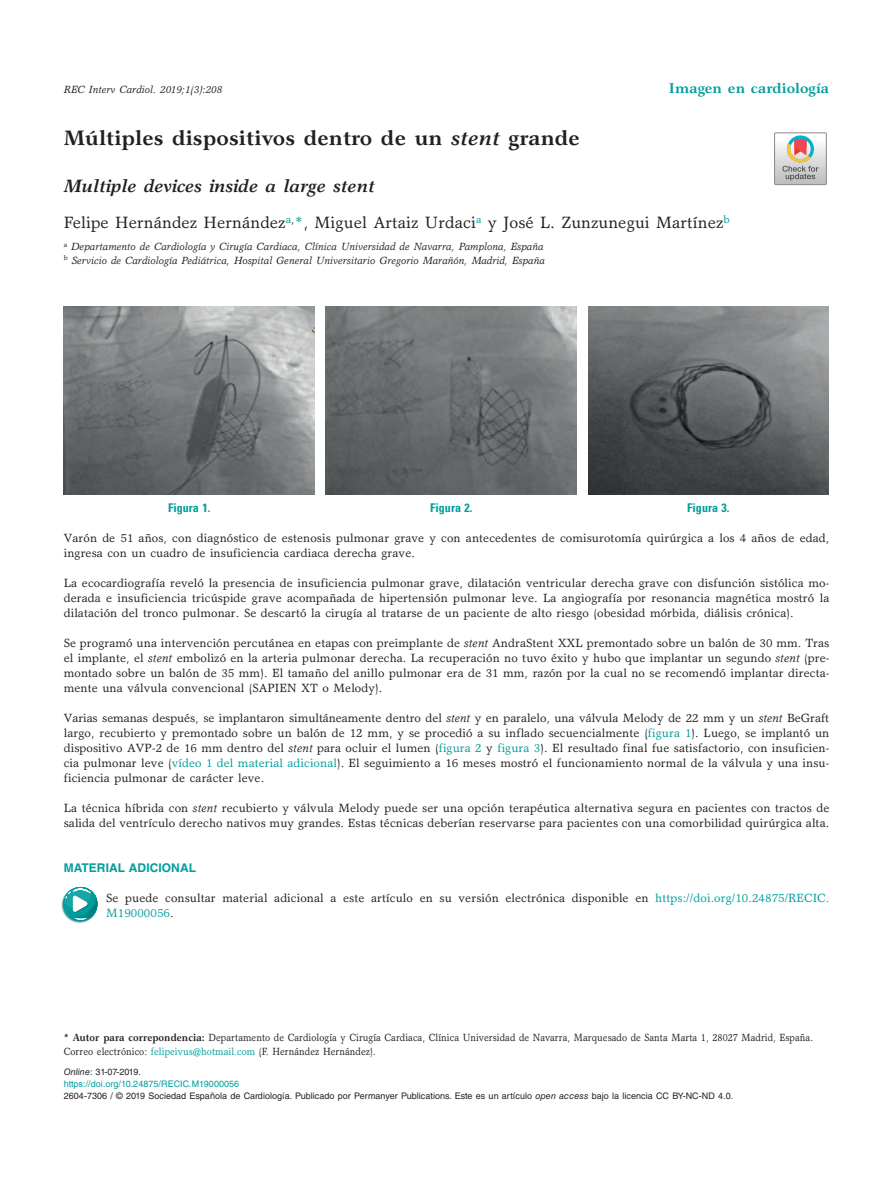
<style>
.page{position:relative;width:893px;height:1191px;background:#fff}
.page>*{position:absolute;margin:0;border:0;box-sizing:border-box;transform-origin:0 0}
.t1{font:700 21px "Garth Graphic Std";letter-spacing:.005em;color:#231f20}
.t2{font:italic 700 18px "Garth Graphic Std";letter-spacing:.005em;color:#231f20}
.t3{font:16.5px "Garth Graphic Std";letter-spacing:.005em;color:#231f20}
.t4{font:700 14.25px "Garth Graphic Std";letter-spacing:.005em;color:#009d9d}
.t5{font:12px/15px "Garth Graphic Std";letter-spacing:.005em;color:#231f20}
.t6{font:700 condensed 12px "Univers LT Std";letter-spacing:.005em;color:#009d9d}
.t7{font:700 12px "Helvetica LT Std";letter-spacing:.005em;color:#009d9d}
.t8{font:italic 10.5px/13.5px "Garth Graphic Std";letter-spacing:.005em;color:#231f20}
.t9{font:10.5px/13.5px "Garth Graphic Std";letter-spacing:.005em;color:#231f20;scale:.9 1}
.t10{font:9px/12px "Helvetica LT Std";letter-spacing:.005em;color:#231f20}
.s1{font-style:italic}
.s2{color:#009d9d}
.s3{font-weight:700}
</style>
<div class="page">
<svg style="left:774px;top:133px;width:52px;height:52px"></svg>
<svg style="left:62px;top:887px;width:35px;height:36px"></svg>
<svg style="left:63px;top:887px;width:35px;height:34px"></svg>
<img style="left:64px;top:306px;width:251px;height:188px">
<img style="left:326px;top:307px;width:251px;height:187px">
<img style="left:588px;top:306px;width:241px;height:188px">
<p class="t8" style="left:64px;top:82px;width:160px">REC Interv Cardiol. 2019;1(3):208</p>
<p class="t4" style="left:669px;top:79px;width:162px">Imagen en cardiología</p>
<h1 class="t1" style="left:64px;top:125px;width:518px">Múltiples dispositivos dentro de un <span class="s1">stent</span> grande</h1>
<h2 class="t2" style="left:64px;top:175px;width:313px">Multiple devices inside a large stent</h2>
<h3 class="t3" style="left:64px;top:212px;width:667px">Felipe Hernández Hernández<sup>a</sup><sup>,</sup><span class="s2">*</span>, Miguel Artaiz Urdaci<sup>a</sup> y José L. Zunzunegui Martínez<sup>b</sup></h3>
<p class="t8" style="left:64px;top:240px;width:483px"><sup>a</sup> Departamento de Cardiología y Cirugía Cardiaca, Clínica Universidad de Navarra, Pamplona, España <sup>b</sup> Servicio de Cardiología Pediátrica, Hospital General Universitario Gregorio Marañón, Madrid, España</p>
<p class="t6" style="left:168px;top:500px;width:44px">Figura 1.</p>
<p class="t6" style="left:687px;top:500px;width:44px">Figura 3.</p>
<p class="t6" style="left:430px;top:500px;width:44px">Figura 2.</p>
<p class="t5" style="left:64px;top:530px;width:767px">Varón de 51 años, con diagnóstico de estenosis pulmonar grave y con antecedentes de comisurotomía quirúrgica a los 4 años de edad, ingresa con un cuadro de insuficiencia cardiaca derecha grave.</p>
<p class="t5" style="left:64px;top:575px;width:767px;text-align:justify">La ecocardiografía reveló la presencia de insuficiencia pulmonar grave, dilatación ventricular derecha grave con disfunción sistólica mo&shy;derada e insuficiencia tricúspide grave acompañada de hipertensión pulmonar leve. La angiografía por resonancia magnética mostró la dilatación del tronco pulmonar. Se descartó la cirugía al tratarse de un paciente de alto riesgo (obesidad mórbida, diálisis crónica).</p>
<p class="t5" style="left:64px;top:635px;width:767px;text-align:justify">Se programó una intervención percutánea en etapas con preimplante de <span class="s1">stent</span> AndraStent XXL premontado sobre un balón de 30 mm. Tras el implante, el <span class="s1">stent</span> embolizó en la arteria pulmonar derecha. La recuperación no tuvo éxito y hubo que implantar un segundo <span class="s1">stent</span> (pre&shy;montado sobre un balón de 35 mm). El tamaño del anillo pulmonar era de 31 mm, razón por la cual no se recomendó implantar directa&shy;mente una válvula convencional (SAPIEN XT o Melody).</p>
<p class="t5" style="left:64px;top:710px;width:767px;text-align:justify">Varias semanas después, se implantaron simultáneamente dentro del <span class="s1">stent</span> y en paralelo, una válvula Melody de 22 mm y un <span class="s1">stent</span> BeGraft largo, recubierto y premontado sobre un balón de 12 mm, y se procedió a su inflado secuencialmente (<span class="s2">figura 1</span>). Luego, se implantó un dispositivo AVP-2 de 16 mm dentro del <span class="s1">stent</span> para ocluir el lumen (<span class="s2">figura 2</span> y <span class="s2">figura 3</span>). El resultado final fue satisfactorio, con insuficien&shy;cia pulmonar leve (<span class="s2">vídeo 1 del material adicional</span>). El seguimiento a 16 meses mostró el funcionamiento normal de la válvula y una insu&shy;ficiencia pulmonar de carácter leve.</p>
<p class="t5" style="left:64px;top:800px;width:767px">La técnica híbrida con <span class="s1">stent</span> recubierto y válvula Melody puede ser una opción terapéutica alternativa segura en pacientes con tractos de salida del ventrículo derecho nativos muy grandes. Estas técnicas deberían reservarse para pacientes con una comorbilidad quirúrgica alta.</p>
<p class="t7" style="left:64px;top:860px;width:134px">MATERIAL ADICIONAL</p>
<p class="t5" style="left:106px;top:890px;width:725px">Se puede consultar material adicional a este artículo en su versión electrónica disponible en <span class="s2">https://doi.org/10.24875/RECIC.<br>M19000056</span>.</p>
<p class="t9" style="left:64px;top:1030px;width:834px"><span class="s3">* Autor para correpondencia:</span> Departamento de Cardiología y Cirugía Cardiaca, Clínica Universidad de Navarra, Marquesado de Santa Marta 1, 28027 Madrid, España.<br>Correo electrónico: <span class="s2">felipeivus@hotmail.com</span> (F. Hernández Hernández).</p>
<p class="t10" style="left:64px;top:1066px;width:671px"><span class="s1">Online</span>: 31-07-2019.<br><span class="s2">https://doi.org/10.24875/RECIC.M19000056<br></span>2604-7306 / © 2019 Sociedad Española de Cardiología. Publicado por Permanyer Publications. Este es un artículo <span class="s1">open access</span> bajo la licencia CC BY-NC-ND 4.0.</p>
</div>
